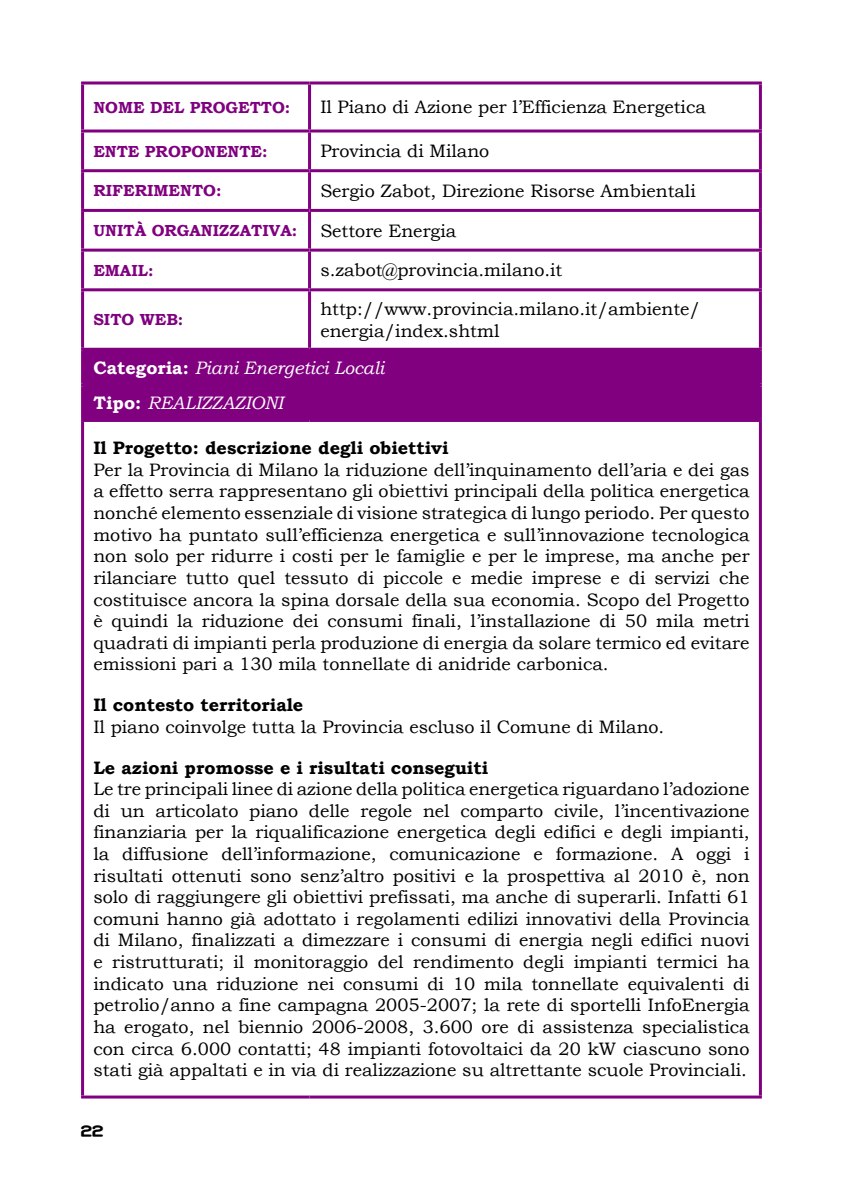
<style>
.page{position:relative;width:843px;height:1183px;background:#fff}
.page>*{position:absolute;margin:0;border:0;box-sizing:border-box;transform-origin:0 0}
.t1{font:20px "Axaxax";color:#000}
.t2{font:18px/21.6px "Bookman Old Style";color:#000;text-align:justify}
.t3{font:700 18px "Bookman Old Style";color:#000}
.t4{font:italic 18px/35.6px "Bookman Old Style";color:#fff}
.t5{font:700 16px "Bookman Old Style";color:#800080}
.s1{font-weight:700;font-style:normal}
</style>
<div class="page">
<div style="left:84px;top:351px;width:674px;height:68px;background:#800080"></div>
<hr style="left:81px;top:212px;width:3px;height:37px;background:#800080">
<hr style="left:308px;top:212px;width:3px;height:37px;background:#800080">
<hr style="left:758px;top:212px;width:3px;height:37px;background:#800080">
<hr style="left:81px;top:249px;width:228px;height:3px;background:#800080">
<hr style="left:81px;top:252px;width:3px;height:36px;background:#800080">
<hr style="left:309px;top:249px;width:452px;height:3px;background:#800080">
<hr style="left:308px;top:252px;width:3px;height:36px;background:#800080">
<hr style="left:758px;top:252px;width:3px;height:36px;background:#800080">
<hr style="left:81px;top:288px;width:228px;height:3px;background:#800080">
<hr style="left:81px;top:291px;width:3px;height:57px;background:#800080">
<hr style="left:309px;top:288px;width:452px;height:3px;background:#800080">
<hr style="left:308px;top:291px;width:3px;height:57px;background:#800080">
<hr style="left:758px;top:291px;width:3px;height:57px;background:#800080">
<hr style="left:81px;top:351px;width:3px;height:32px;background:#800080">
<hr style="left:758px;top:351px;width:3px;height:32px;background:#800080">
<hr style="left:81px;top:383px;width:228px;height:3px;background:#800080">
<hr style="left:81px;top:386px;width:3px;height:33px;background:#800080">
<hr style="left:309px;top:383px;width:452px;height:3px;background:#800080">
<hr style="left:758px;top:386px;width:3px;height:33px;background:#800080">
<hr style="left:81px;top:419px;width:228px;height:3px;background:#800080">
<hr style="left:81px;top:422px;width:3px;height:673px;background:#800080">
<hr style="left:309px;top:419px;width:452px;height:3px;background:#800080">
<hr style="left:758px;top:422px;width:3px;height:673px;background:#800080">
<hr style="left:81px;top:1095px;width:228px;height:3px;background:#800080">
<hr style="left:309px;top:1095px;width:452px;height:3px;background:#800080">
<hr style="left:81px;top:84px;width:3px;height:45px;background:#800080">
<hr style="left:81px;top:132px;width:3px;height:37px;background:#800080">
<hr style="left:81px;top:172px;width:3px;height:37px;background:#800080">
<hr style="left:81px;top:81px;width:228px;height:3px;background:#800080">
<hr style="left:309px;top:81px;width:452px;height:3px;background:#800080">
<hr style="left:308px;top:84px;width:3px;height:45px;background:#800080">
<hr style="left:758px;top:84px;width:3px;height:45px;background:#800080">
<hr style="left:308px;top:132px;width:3px;height:37px;background:#800080">
<hr style="left:758px;top:132px;width:3px;height:37px;background:#800080">
<hr style="left:308px;top:172px;width:3px;height:37px;background:#800080">
<hr style="left:758px;top:172px;width:3px;height:37px;background:#800080">
<hr style="left:81px;top:129px;width:228px;height:3px;background:#800080">
<hr style="left:309px;top:129px;width:452px;height:3px;background:#800080">
<hr style="left:81px;top:169px;width:228px;height:3px;background:#800080">
<hr style="left:309px;top:169px;width:452px;height:3px;background:#800080">
<hr style="left:81px;top:209px;width:228px;height:3px;background:#800080">
<hr style="left:309px;top:209px;width:452px;height:3px;background:#800080">
<hr style="left:81px;top:348px;width:228px;height:3px;background:#800080">
<hr style="left:309px;top:348px;width:452px;height:3px;background:#800080">
<p class="t5" style="left:93px;top:98px;width:198px">NOME DEL PROGETTO:</p>
<p class="t2" style="left:320px;top:96px;width:387px">Il Piano di Azione per l’Efficienza Energetica</p>
<p class="t5" style="left:93px;top:141px;width:176px">ENTE PROPONENTE:</p>
<p class="t2" style="left:320px;top:140px;width:170px">Provincia di Milano</p>
<p class="t5" style="left:93px;top:181px;width:129px">RIFERIMENTO:</p>
<p class="t2" style="left:320px;top:180px;width:377px">Sergio Zabot, Direzione Risorse Ambientali</p>
<p class="t5" style="left:93px;top:221px;width:205px">UNITÀ ORGANIZZATIVA:</p>
<p class="t2" style="left:320px;top:220px;width:137px">Settore Energia</p>
<p class="t5" style="left:93px;top:261px;width:62px">EMAIL:</p>
<p class="t2" style="left:320px;top:259px;width:243px">s.zabot@provincia.milano.it</p>
<p class="t5" style="left:93px;top:310px;width:91px">SITO WEB:</p>
<p class="t2" style="left:320px;top:298px;width:381px">http://www.provincia.milano.it/ambiente/ energia/index.shtml</p>
<p class="t4" style="left:93px;top:349px;width:292px"><span class="s1">Categoria:</span> Piani Energetici Locali<br><span class="s1">Tipo:</span> REALIZZAZIONI</p>
<p class="t3" style="left:93px;top:437px;width:356px">Il Progetto: descrizione degli obiettivi</p>
<p class="t2" style="left:93px;top:459px;width:657px">Per la Provincia di Milano la riduzione dell’inquinamento dell’aria e dei gas a effetto serra rappresentano gli obiettivi principali della politica energetica nonché elemento essenziale di visione strategica di lungo periodo. Per questo motivo ha puntato sull’efficienza energetica e sull’innovazione tecnologica non solo per ridurre i costi per le famiglie e per le imprese, ma anche per rilanciare tutto quel tessuto di piccole e medie imprese e di servizi che costituisce ancora la spina dorsale della sua economia. Scopo del Progetto è quindi la riduzione dei consumi finali, l’installazione di 50 mila metri quadrati di impianti perla produzione di energia da solare termico ed evitare emissioni pari a 130 mila tonnellate di anidride carbonica.</p>
<p class="t3" style="left:93px;top:694px;width:211px">Il contesto territoriale</p>
<p class="t2" style="left:93px;top:716px;width:572px">Il piano coinvolge tutta la Provincia escluso il Comune di Milano.</p>
<p class="t3" style="left:93px;top:756px;width:396px">Le azioni promosse e i risultati conseguiti</p>
<p class="t2" style="left:93px;top:778px;width:657px">Le tre principali linee di azione della politica energetica riguardano l’adozione di un articolato piano delle regole nel comparto civile, l’incentivazione finanziaria per la riqualificazione energetica degli edifici e degli impianti, la diffusione dell’informazione, comunicazione e formazione. A oggi i risultati ottenuti sono senz’altro positivi e la prospettiva al 2010 è, non solo di raggiungere gli obiettivi prefissati, ma anche di superarli. Infatti 61 comuni hanno già adottato i regolamenti edilizi innovativi della Provincia di Milano, finalizzati a dimezzare i consumi di energia negli edifici nuovi e ristrutturati; il monitoraggio del rendimento degli impianti termici ha indicato una riduzione nei consumi di 10 mila tonnellate equivalenti di petrolio/anno a fine campagna 2005-2007; la rete di sportelli InfoEnergia ha erogato, nel biennio 2006-2008, 3.600 ore di assistenza specialistica con circa 6.000 contatti; 48 impianti fotovoltaici da 20 kW ciascuno sono stati già appaltati e in via di realizzazione su altrettante scuole Provinciali.</p>
<p class="t1" style="left:81px;top:1119px;width:24px">22</p>
</div>
